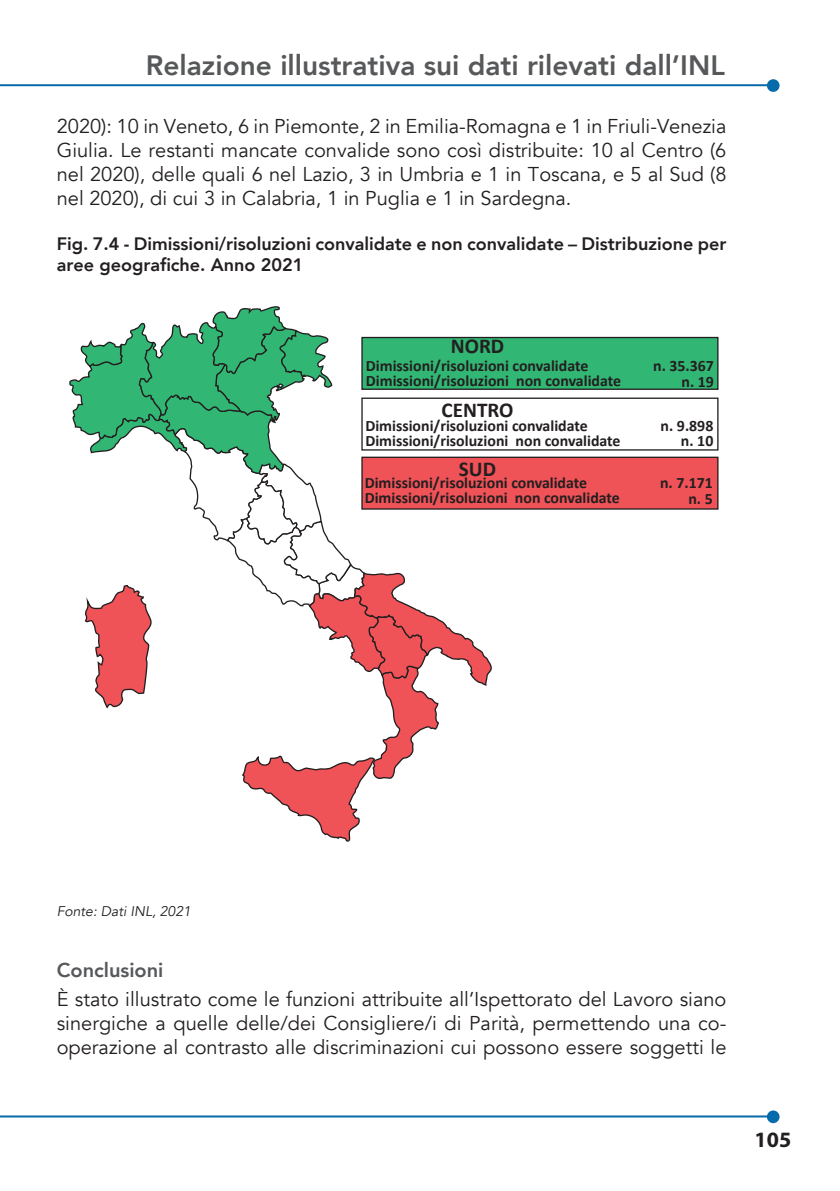
<style>
.page{position:relative;width:840px;height:1191px;background:#fff}
.page>*{position:absolute;margin:0;border:0;box-sizing:border-box;transform-origin:0 0}
.t1{font:800 28px "Avenir";color:#57585a}
.t2{font:700 22px "Myriad Pro";color:#231f20}
.t3{font:700 21.2px "Calibri";color:#231f20}
.Testo{font:20px/24px "Avenir";color:#231f20;text-align:justify}
.SottoTitolo_3__livello{font:800 20px "Avenir";color:#57585a}
.Titolo_Tabella{font:800 18px/21.6px "Avenir";color:#231f20}
.t4{font:700 15.8px/15.4px "Calibri";color:#231f20}
.t5{font:italic 14px "Avenir";color:#231f20}
</style>
<div class="page">
<hr style="left:0;top:1115px;width:770px;height:2px;background:#076bab">
<div style="left:766px;top:1110px;width:13px;height:13px;background:#076bab;border-radius:50%"></div>
<hr style="left:0;top:84px;width:770px;height:2px;background:#076bab">
<div style="left:766px;top:79px;width:13px;height:13px;background:#076bab;border-radius:50%"></div>
<svg style="left:69px;top:306px;width:423px;height:536px"></svg>
<div style="left:362px;top:337px;width:355px;height:52px;background:#32b673"></div>
<div style="left:361px;top:337px;width:357px;height:53px;border:1px solid #231f20"></div>
<div style="left:362px;top:398px;width:355px;height:52px;background:#fff"></div>
<div style="left:361px;top:397px;width:357px;height:53px;border:1px solid #231f20"></div>
<div style="left:362px;top:457px;width:355px;height:52px;background:#ef5257"></div>
<div style="left:361px;top:456px;width:357px;height:53px;border:1px solid #231f20"></div>
<h1 class="t1" style="left:146px;top:44px;width:580px">Relazione illustrativa sui dati rilevati dall’INL</h1>
<p class="Testo" style="left:57px;top:115px;width:671px">2020): 10 in Veneto, 6 in Piemonte, 2 in Emilia-Romagna e 1 in Friuli-Venezia Giulia. Le restanti mancate convalide sono così distribuite: 10 al Centro (6 nel 2020), delle quali 6 nel Lazio, 3 in Umbria e 1 in Toscana, e 5 al Sud (8 nel 2020), di cui 3 in Calabria, 1 in Puglia e 1 in Sardegna.</p>
<p class="Titolo_Tabella" style="left:57px;top:233px;width:670px">Fig. 7.4 - Dimissioni/risoluzioni convalidate e non convalidate – Distribuzione per aree geografiche. Anno 2021</p>
<p class="t3" style="left:450px;top:331px;width:55px">NORD</p>
<p class="t4" style="left:366px;top:358px;width:256px">Dimissioni/risoluzioni convalidate<br>Dimissioni/risoluzioni non convalidate</p>
<p class="t4" style="left:652px;top:358px;width:62px;text-align:right">n. 35.367 n. 19</p>
<p class="t4" style="left:365px;top:417px;width:256px">Dimissioni/risoluzioni convalidate<br>Dimissioni/risoluzioni non convalidate</p>
<p class="t4" style="left:660px;top:417px;width:54px;text-align:right">n. 9.898 n. 10</p>
<p class="t4" style="left:364px;top:475px;width:256px">Dimissioni/risoluzioni convalidate<br>Dimissioni/risoluzioni non convalidate</p>
<p class="t4" style="left:659px;top:475px;width:54px;text-align:right">n. 7.171 n. 5</p>
<p class="t3" style="left:441px;top:394px;width:73px">CENTRO</p>
<p class="t3" style="left:458px;top:453px;width:39px">SUD</p>
<p class="t5" style="left:57px;top:902px;width:136px">Fonte: Dati INL, 2021</p>
<p class="SottoTitolo_3__livello" style="left:57px;top:954px;width:108px">Conclusioni</p>
<p class="Testo" style="left:57px;top:987px;width:670px">È stato illustrato come le funzioni attribuite all’Ispettorato del Lavoro siano sinergiche a quelle delle/dei Consigliere/i di Parità, permettendo una co&shy;operazione al contrasto alle discriminazioni cui possono essere soggetti le</p>
<p class="t2" style="left:754px;top:1125px;width:38px">105</p>
</div>
